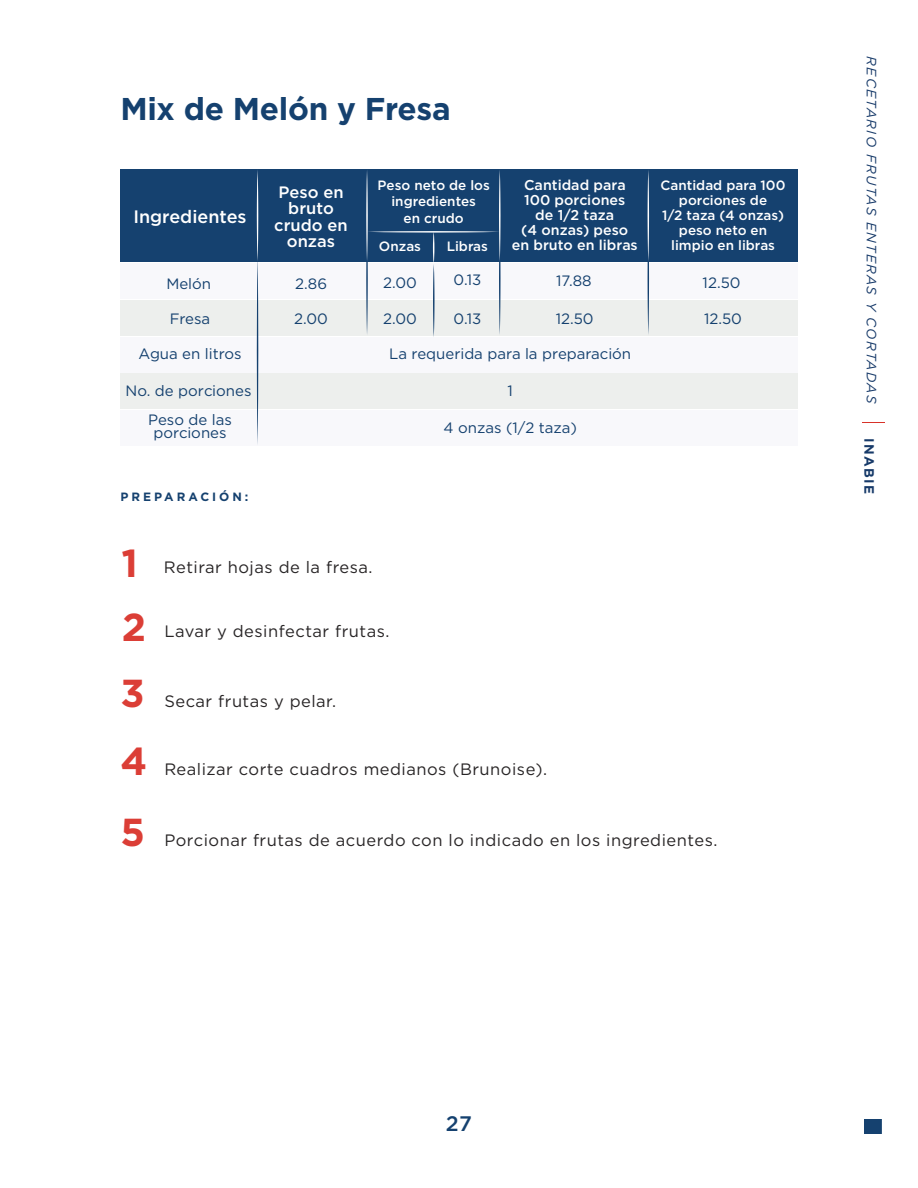
<style>
.page{position:relative;width:918px;height:1188px;background:#fff}
.page>*{position:absolute;margin:0;border:0;box-sizing:border-box;transform-origin:0 0}
.t1{font:700 39px/67.8px "Gotham";color:#db3e36}
.t2{font:700 31.5px "Gotham";letter-spacing:-.01em;color:#15416f}
.t3{font:500 21px "Gotham";color:#15416f}
.t4{font:500 18px "Gotham";color:#fff}
.t5{font:16.5px "Gotham";letter-spacing:.03em;color:#282526}
.t6{font:500 16.5px/16.5px "Gotham";color:#fff;text-align:center}
.t7{font:15px/28.7px "Gotham";color:#15416f;text-align:center}
.t8{font:500 14.25px/15px "Gotham";color:#fff;text-align:center}
.t9{font:500 13.5px/15px "Gotham";color:#fff;text-align:center}
.t10{font:italic 13.5px "Gotham";letter-spacing:.095em;color:#173a69}
.t11{font:700 13.5px "Gotham";letter-spacing:.1em;color:#173a69}
.t12{font:700 12px "Gotham";letter-spacing:.25em;color:#15416f}
</style>
<div class="page">
<svg style="left:862px;top:422px;width:22px;height:1px"></svg>
<div style="left:864px;top:1119px;width:18px;height:15px;background:#15416f"></div>
<div style="left:120px;top:169px;width:678px;height:93px;background:#15416f"></div>
<div style="left:120px;top:264px;width:678px;height:35px;background:#f8f8fb"></div>
<div style="left:120px;top:300px;width:678px;height:36px;background:#edefed"></div>
<div style="left:120px;top:337px;width:678px;height:35px;background:#f8f8fb"></div>
<div style="left:120px;top:410px;width:678px;height:36px;background:#f8f8fb"></div>
<div style="left:120px;top:374px;width:678px;height:35px;background:#edefed"></div>
<svg style="left:257px;top:170px;width:1px;height:274px"></svg>
<svg style="left:366px;top:170px;width:135px;height:167px"></svg>
<svg style="left:648px;top:170px;width:1px;height:164px"></svg>
<h2 class="t2" style="left:120px;top:88px;width:332px">Mix de Melón y Fresa</h2>
<p class="t4" style="left:133px;top:204px;width:115px">Ingredientes</p>
<p class="t4" style="left:169px;top:212px;width:59px">edient</p>
<p class="t6" style="left:274px;top:183px;width:75px">Peso en bruto crudo en onzas</p>
<p class="t9" style="left:378px;top:176px;width:114px;line-height:16.5px">Peso neto de los ingredientes<br>en crudo</p>
<p class="t9" style="left:379px;top:239px;width:44px">Onzas</p>
<p class="t9" style="left:447px;top:239px;width:43px">Libras</p>
<p class="t8" style="left:512px;top:177px;width:127px">Cantidad para<br>100 porciones<br>de 1/2 taza<br>(4 onzas) peso en bruto en libras</p>
<p class="t9" style="left:661px;top:178px;width:126px">Cantidad para 100 porciones de<br>1/2 taza (4 onzas) peso neto en limpio en libras</p>
<p class="t7" style="left:453px;top:265px;width:29px">0.13</p>
<p class="t7" style="left:166px;top:269px;width:46px">Melón</p>
<p class="t7" style="left:295px;top:269px;width:33px">2.86</p>
<p class="t7" style="left:383px;top:268px;width:35px">2.00</p>
<p class="t7" style="left:556px;top:267px;width:37px">17.88</p>
<p class="t7" style="left:703px;top:268px;width:39px">12.50</p>
<p class="t7" style="left:170px;top:304px;width:42px">Fresa</p>
<p class="t7" style="left:294px;top:304px;width:35px">2.00</p>
<p class="t7" style="left:453px;top:304px;width:29px">0.13</p>
<p class="t7" style="left:138px;top:339px;width:105px">Agua en litros</p>
<p class="t7" style="left:126px;top:376px;width:127px">No. de porciones<br>Peso de las</p>
<p class="t7" style="left:153px;top:418px;width:75px">porciones</p>
<p class="t7" style="left:383px;top:304px;width:35px">2.00</p>
<p class="t7" style="left:556px;top:304px;width:39px">12.50</p>
<p class="t7" style="left:704px;top:304px;width:39px">12.50</p>
<p class="t7" style="left:389px;top:339px;width:243px">La requerida para la preparación</p>
<p class="t7" style="left:508px;top:376px;width:7px">1</p>
<p class="t7" style="left:444px;top:413px;width:135px">4 onzas (1/2 taza)</p>
<p class="t12" style="left:120px;top:489px;width:130px">PREPARACIÓN:</p>
<h1 class="t1" style="left:121px;top:529px;width:18px">1</h1>
<h1 class="t1" style="left:122px;top:593px;width:26px">2</h1>
<h1 class="t1" style="left:120px;top:659px;width:28px">3<br>4</h1>
<h1 class="t1" style="left:120px;top:798px;width:26px">5</h1>
<p class="t5" style="left:164px;top:556px;width:210px">Retirar hojas de la fresa.</p>
<p class="t5" style="left:164px;top:621px;width:227px">Lavar y desinfectar frutas.</p>
<p class="t5" style="left:164px;top:690px;width:173px">Secar frutas y pelar.</p>
<p class="t5" style="left:164px;top:758px;width:384px">Realizar corte cuadros medianos (Brunoise).</p>
<p class="t5" style="left:164px;top:829px;width:555px">Porcionar frutas de acuerdo con lo indicado en los ingredientes.</p>
<p class="t10" style="left:880px;top:56px;width:349px;rotate:90deg">RECETARIO FRUTAS ENTERAS Y CORTADAS</p>
<p class="t11" style="left:878px;top:438px;width:57px;rotate:90deg">INABIE</p>
<p class="t3" style="left:446px;top:1110px;width:28px">27</p>
</div>
